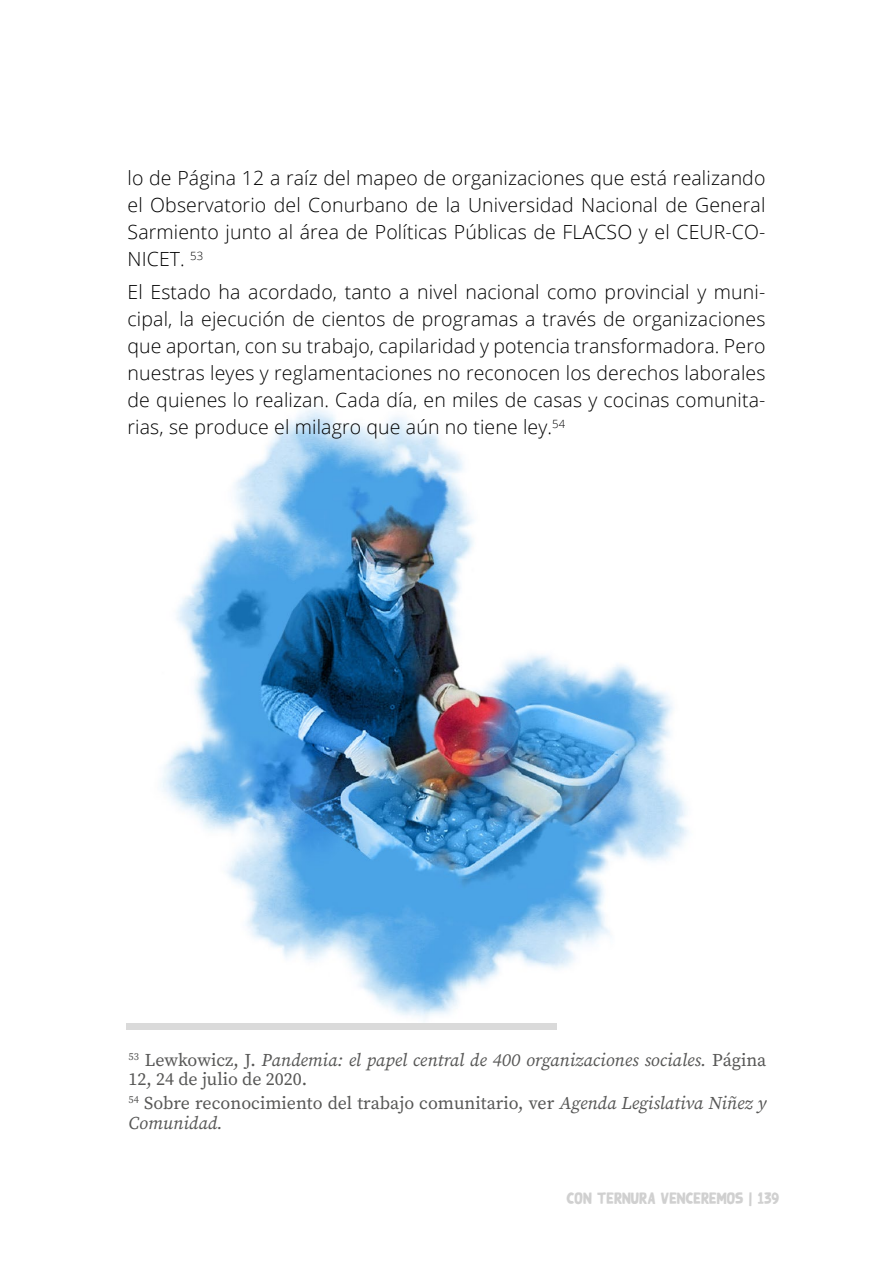
<style>
.page{position:relative;width:893px;height:1263px;background:#fff}
.page>*{position:absolute;margin:0;border:0;box-sizing:border-box;transform-origin:0 0}
.t1{font:300 19.5px/27px "Open Sans";letter-spacing:.005em;color:#000;text-align:justify}
.t2{font:italic 18px/19.5px "Source Serif Variable";color:#575756}
.t3{font:18px/19.5px "Source Serif Variable";color:#575756}
.t4{font:16.5px "Black Ground";color:#d0d0d0}
.s1{font-style:normal}
.s2{font-style:italic}
</style>
<div class="page">
<img style="left:161px;top:408px;width:528px;height:612px">
<div style="left:126px;top:1024px;width:431px;height:6px;background:#dadada"></div>
<p class="t1" style="left:128px;top:164px;width:639px">lo de Página 12 a raíz del mapeo de organizaciones que está realizando el Observatorio del Conurbano de la Universidad Nacional de General Sarmiento junto al área de Políticas Públicas de FLACSO y el CEUR-CO-NICET. <sup>53</sup></p>
<p class="t1" style="left:128px;top:278px;width:639px">El Estado ha acordado, tanto a nivel nacional como provincial y muni&shy;cipal, la ejecución de cientos de programas a través de organizaciones que aportan, con su trabajo, capilaridad y potencia transformadora. Pero nuestras leyes y reglamentaciones no reconocen los derechos laborales de quienes lo realizan. Cada día, en miles de casas y cocinas comunita&shy;rias, se produce el milagro que aún no tiene ley.<sup>54</sup></p>
<p class="t2" style="left:129px;top:1050px;width:639px"><sup>53</sup> <span class="s1">Lewkowicz, J.</span> Pandemia: el papel central de 400 organizaciones sociales. <span class="s1">Página<br>12, 24 de julio de 2020.</span></p>
<p class="t3" style="left:129px;top:1094px;width:639px"><sup>54</sup> Sobre reconocimiento del trabajo comunitario, ver <span class="s2">Agenda Legislativa Niñez y<br>Comunidad.</span></p>
<p class="t4" style="left:567px;top:1191px;width:214px">CON TERNURA VENCEREMOS | 139</p>
</div>
